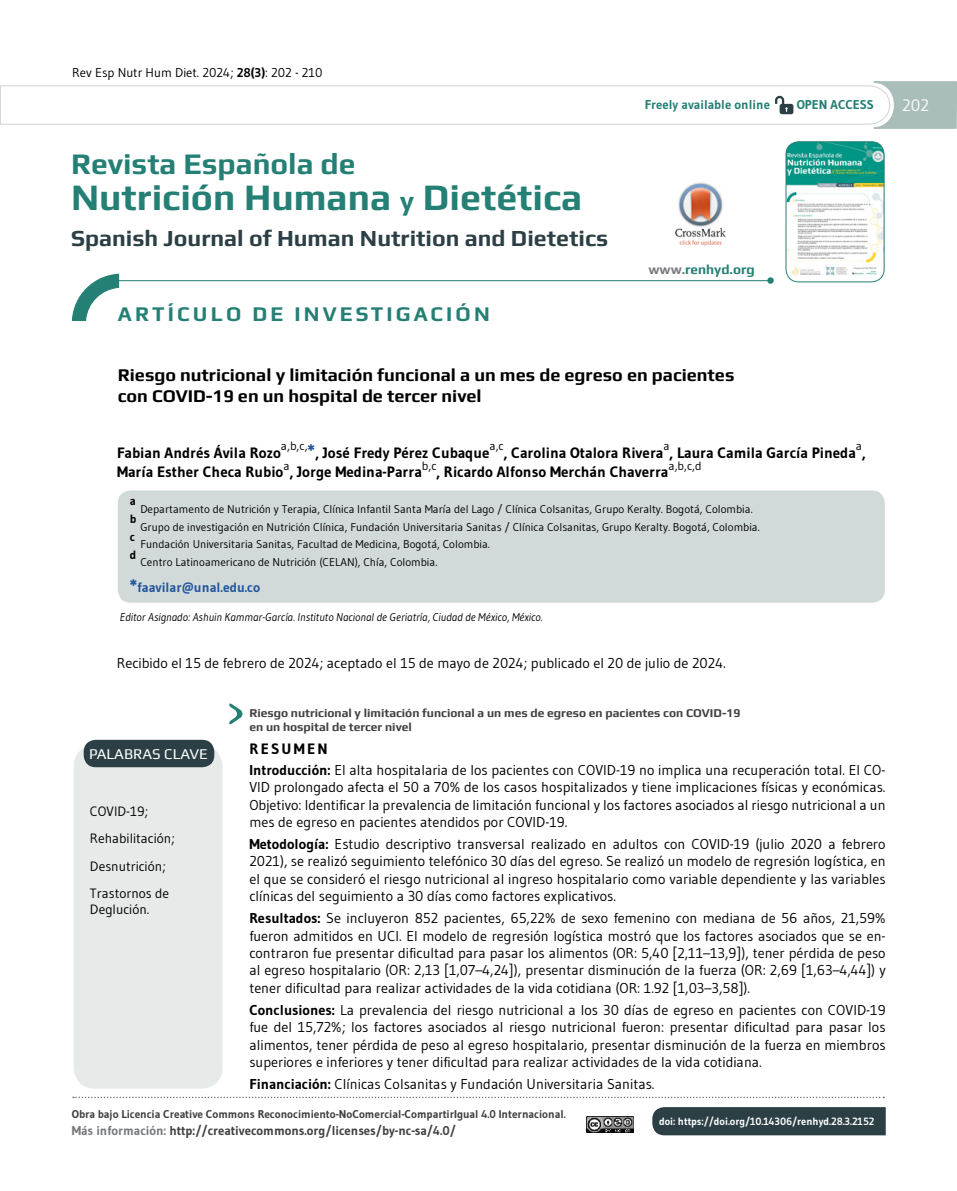
<style>
.page{position:relative;width:957px;height:1191px;background:#fff}
.page>*{position:absolute;margin:0;border:0;box-sizing:border-box;transform-origin:0 0}
.t1{font:700 37.5px "Play";color:#247f74}
.t2{font:700 30px "Play";color:#247f74}
.t3{font:700 23.1px "Play";color:#2b3f45}
.t4{font:700 21px "Play";letter-spacing:.15em;color:#247f74}
.t5{font:700 18px/21px "Play";color:#000}
.t6{font:16.5px "Gudea";color:#fff}
.t7{font:700 15px "Gudea";color:#000}
.t8{font:15px "Play";color:#fff}
.t9{font:700 15px "Gudea";letter-spacing:.15em;color:#000}
.t10{font:14.25px/17.4px "Gudea";color:#000;text-align:justify}
.t11{font:13.5px/27.2px "Gudea";color:#000}
.t12{font:700 13.5px "Gudea";color:#22569e}
.t13{font:700 13.5px "Play";color:#247f74}
.t14{font:700 12.75px "Gudea";color:#414042}
.t15{font:12.75px "Gudea";color:#000}
.t16{font:700 12.75px "Gudea";color:#247f74}
.t17{font:700 12px/14.2px "Play";color:#414042}
.t18{font:12px "Gudea";color:#000}
.t19{font:700 12px "Gudea";color:#000}
.t20{font:11.25px "Gudea";color:#000}
.t21{font:700 11.25px "Gudea";color:#414042}
.t22{font:italic 11.25px "Gudea";color:#000}
.t23{font:700 10.5px "Gudea";letter-spacing:-.005em;color:#fff}
.s1{font-weight:700}
.s2{font-size:27px}
.s3{color:#77787b}
.s4{font-size:18px;color:#22569e}
.s5{font-size:18px}
</style>
<div class="page">
<svg style="left:73px;top:1096px;width:811px;height:2px"></svg>
<hr style="left:105px;top:280px;width:665px;height:1px;background:#247f74">
<svg style="left:71px;top:273px;width:49px;height:48px"></svg>
<svg style="left:767px;top:277px;width:7px;height:7px"></svg>
<div style="left:118px;top:490px;width:767px;height:113px;background:#d1dad8;border-radius:13px"></div>
<svg style="left:0;top:81px;width:957px;height:48px"></svg>
<img style="left:675px;top:182px;width:51px;height:65px">
<img style="left:586px;top:1116px;width:47px;height:16px">
<div style="left:652px;top:1107px;width:233px;height:28px;background:#2b3f45"></div>
<div style="left:74px;top:745px;width:148px;height:343px;background:#e6eae9;border-radius:21px"></div>
<div style="left:84px;top:740px;width:130px;height:27px;background:#2b3f45;border-radius:12px"></div>
<svg style="left:229px;top:703px;width:13px;height:22px"></svg>
<img style="left:787px;top:142px;width:97px;height:138px">
<div style="left:785px;top:141px;width:99px;height:141px;border:1px solid #247f74;border-radius:13px"></div>
<p class="t15" style="left:72px;top:65px;width:252px">Rev Esp Nutr Hum Diet. 2024; <span class="s1">28(3)</span>: 202 - 210</p>
<h2 class="t2" style="left:71px;top:146px;width:286px">Revista Española de</h2>
<h1 class="t1" style="left:71px;top:175px;width:513px">Nutrición Humana <span class="s2">y</span> Dietética</h1>
<h3 class="t3" style="left:71px;top:224px;width:539px">Spanish Journal of Human Nutrition and Dietetics</h3>
<h3 class="t4" style="left:118px;top:301px;width:373px">ARTÍCULO DE INVESTIGACIÓN</h3>
<p class="t16" style="left:644px;top:96px;width:127px">Freely available online</p>
<p class="t16" style="left:796px;top:97px;width:79px">OPEN ACCESS</p>
<p class="t6" style="left:902px;top:95px;width:28px">202</p>
<p class="t13" style="left:648px;top:262px;width:108px"><span class="s3">www.</span>renhyd.org</p>
<p class="t5" style="left:118px;top:364px;width:618px">Riesgo nutricional y limitación funcional a un mes de egreso en pacientes con COVID-19 en un hospital de tercer nivel</p>
<p class="t7" style="left:117px;top:443px;width:374px">Fabian Andrés Ávila Rozo<sup>a,b,c,</sup><span class="s4">*</span>, José Fredy Pérez Cubaque</p>
<p class="t18" style="left:489px;top:438px;width:16px">a,c</p>
<p class="t7" style="left:504px;top:443px;width:363px">, Carolina Otalora Rivera , Laura Camila García Pineda ,</p>
<p class="t18" style="left:663px;top:438px;width:8px">a</p>
<p class="t18" style="left:856px;top:438px;width:8px">a</p>
<p class="t18" style="left:283px;top:458px;width:8px">a</p>
<p class="t18" style="left:422px;top:458px;width:16px">b,c</p>
<p class="t7" style="left:436px;top:462px;width:233px">, Ricardo Alfonso Merchán Chaverra</p>
<p class="t18" style="left:668px;top:458px;width:35px">a,b,c,d</p>
<p class="t7" style="left:117px;top:462px;width:306px">María Esther Checa Rubio , Jorge Medina-Parra</p>
<p class="t19" style="left:130px;top:493px;width:8px">a</p>
<p class="t20" style="left:140px;top:502px;width:614px">Departamento de Nutrición y Terapia, Clínica Infantil Santa María del Lago / Clínica Colsanitas, Grupo Keralty. Bogotá, Colombia.</p>
<p class="t19" style="left:130px;top:511px;width:8px">b</p>
<p class="t20" style="left:140px;top:519px;width:621px">Grupo de investigación en Nutrición Clínica, Fundación Universitaria Sanitas / Clínica Colsanitas, Grupo Keralty. Bogotá, Colombia.</p>
<p class="t19" style="left:130px;top:529px;width:7px">c</p>
<p class="t20" style="left:140px;top:537px;width:351px">Fundación Universitaria Sanitas, Facultad de Medicina, Bogotá, Colombia.</p>
<p class="t19" style="left:130px;top:547px;width:8px">d</p>
<p class="t20" style="left:140px;top:555px;width:298px">Centro Latinoamericano de Nutrición (CELAN), Chía, Colombia.</p>
<p class="t12" style="left:130px;top:579px;width:132px"><span class="s5">*</span>faavilar@unal.edu.co</p>
<p class="t22" style="left:120px;top:609px;width:424px">Editor Asignado: Ashuin Kammar-García. Instituto Nacional de Geriatría, Ciudad de México, México.</p>
<p class="t10" style="left:117px;top:654px;width:610px">Recibido el 15 de febrero de 2024; aceptado el 15 de mayo de 2024; publicado el 20 de julio de 2024.</p>
<p class="t8" style="left:89px;top:744px;width:120px">PALABRAS CLAVE</p>
<p class="t11" style="left:90px;top:798px;width:86px">COVID-19;<br>Rehabilitación;<br>Desnutrición;<br>Trastornos de</p>
<p class="t11" style="left:90px;top:895px;width:61px">Deglución.</p>
<p class="t17" style="left:249px;top:705px;width:493px">Riesgo nutricional y limitación funcional a un mes de egreso en pacientes con COVID-19 en un hospital de tercer nivel</p>
<p class="t9" style="left:249px;top:740px;width:80px">RESUMEN</p>
<p class="t10" style="left:249px;top:761px;width:638px"><span class="s1">Introducción:</span> El alta hospitalaria de los pacientes con COVID-19 no implica una recuperación total. El CO-VID prolongado afecta el 50 a 70% de los casos hospitalizados y tiene implicaciones físicas y económicas.<br>Objetivo: Identificar la prevalencia de limitación funcional y los factores asociados al riesgo nutricional a un mes de egreso en pacientes atendidos por COVID-19.</p>
<p class="t10" style="left:249px;top:835px;width:638px"><span class="s1">Metodología:</span> Estudio descriptivo transversal realizado en adultos con COVID-19 (julio 2020 a febrero 2021), se realizó seguimiento telefónico 30 días del egreso. Se realizó un modelo de regresión logística, en el que se consideró el riesgo nutricional al ingreso hospitalario como variable dependiente y las variables clínicas del seguimiento a 30 días como factores explicativos.</p>
<p class="t10" style="left:249px;top:909px;width:638px"><span class="s1">Resultados:</span> Se incluyeron 852 pacientes, 65,22% de sexo femenino con mediana de 56 años, 21,59% fueron admitidos en UCI. El modelo de regresión logística mostró que los factores asociados que se en&shy;contraron fue presentar dificultad para pasar los alimentos (OR: 5,40 [2,11–13,9]), tener pérdida de peso al egreso hospitalario (OR: 2,13 [1,07–4,24]), presentar disminución de la fuerza (OR: 2,69 [1,63–4,44]) y tener dificultad para realizar actividades de la vida cotidiana (OR: 1.92 [1,03–3,58]).</p>
<p class="t10" style="left:249px;top:1000px;width:638px"><span class="s1">Conclusiones:</span> La prevalencia del riesgo nutricional a los 30 días de egreso en pacientes con COVID-19 fue del 15,72%; los factores asociados al riesgo nutricional fueron: presentar dificultad para pasar los alimentos, tener pérdida de peso al egreso hospitalario, presentar disminución de la fuerza en miembros superiores e inferiores y tener dificultad para realizar actividades de la vida cotidiana.</p>
<p class="t10" style="left:249px;top:1074px;width:406px"><span class="s1">Financiación:</span> Clínicas Colsanitas y Fundación Universitaria Sanitas.</p>
<p class="t21" style="left:72px;top:1106px;width:495px">Obra bajo Licencia Creative Commons Reconocimiento-NoComercial-CompartirIgual 4.0 Internacional.</p>
<p class="t14" style="left:72px;top:1122px;width:386px"><span class="s3">Más información:</span> http://creativecommons.org/licenses/by-nc-sa/4.0/</p>
<p class="t23" style="left:659px;top:1114px;width:217px">doi: https://doi.org/10.14306/renhyd.28.3.2152</p>
</div>
